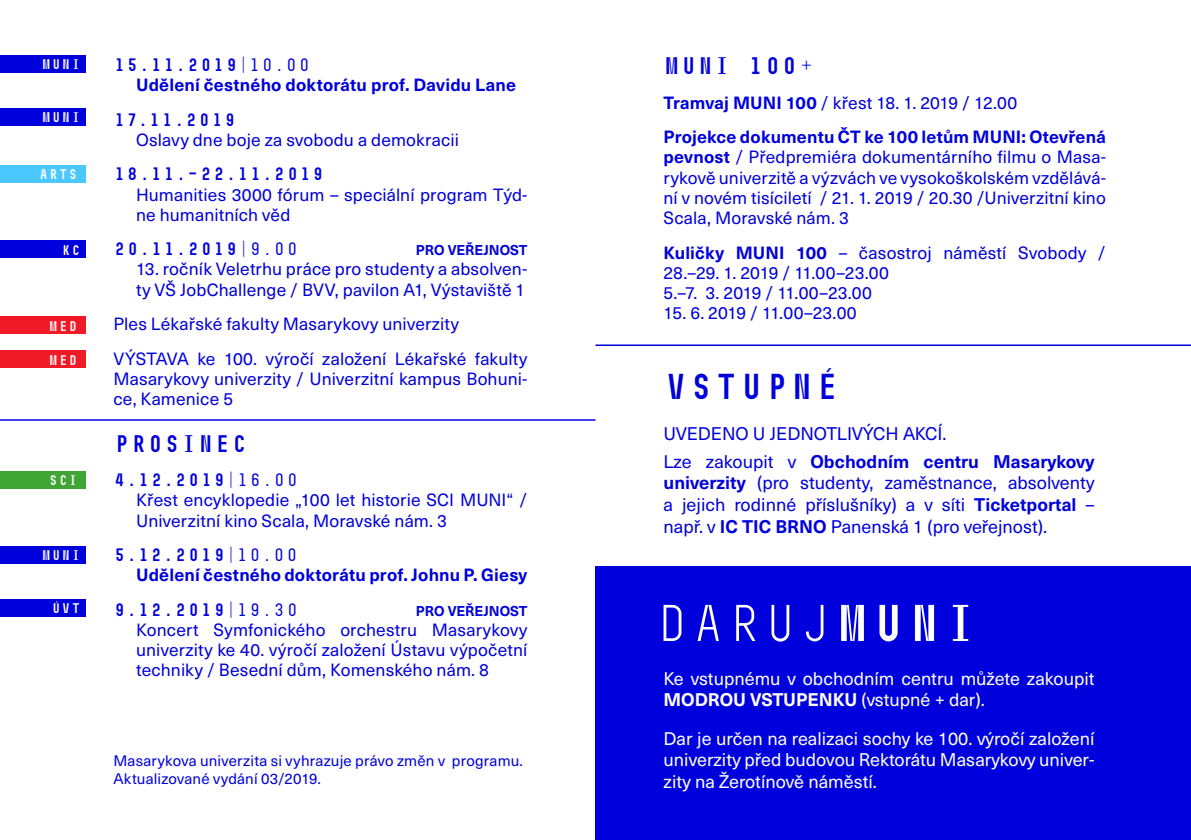
<style>
.page{position:relative;width:1191px;height:840px;background:#fff}
.page>*{position:absolute;margin:0;border:0;box-sizing:border-box;transform-origin:0 0}
.t1{font:700 36px "Muni";color:#0000dc}
.t2{font:700 24px "Muni";color:#0000dc}
.t3{font:18px/21.6px "Neue Haas Unica Pro";color:#0000dc}
.t4{font:18px/21.6px "Neue Haas Unica Pro";color:#fff}
.t5{font:700 18px "Muni";letter-spacing:.01em;color:#0000dc}
.t6{font:17.4px/20.2px "Neue Haas Unica Pro";letter-spacing:.005em;color:#0000dc}
.t7{font:700 17.4px/34.4px "Neue Haas Unica Pro";letter-spacing:.01em;color:#0000dc}
.t8{font:15px/18px "Neue Haas Unica Pro";letter-spacing:.015em;color:#0000dc}
.t9{font:700 14px "Muni";color:#fff}
.t10{font:700 14px "Neue Haas Unica Pro";color:#0000dc}
.s1{font-weight:500}
.s2{font-weight:400}
.s3{font-weight:700}
</style>
<div class="page">
<hr style="left:0;top:419px;width:595px;height:1px;background:#0000dc">
<hr style="left:595px;top:344px;width:596px;height:2px;background:#0000dc">
<div style="left:0;top:316px;width:85px;height:18px;background:#f01928"></div>
<div style="left:0;top:350px;width:85px;height:18px;background:#f01928"></div>
<div style="left:0;top:165px;width:85px;height:17px;background:#4bc8ff"></div>
<div style="left:0;top:471px;width:85px;height:17px;background:#3fa535"></div>
<div style="left:0;top:599px;width:85px;height:17px;background:#0000dc"></div>
<div style="left:0;top:240px;width:85px;height:18px;background:#0000dc"></div>
<div style="left:0;top:546px;width:85px;height:17px;background:#0000dc"></div>
<div style="left:0;top:108px;width:85px;height:17px;background:#0000dc"></div>
<div style="left:0;top:55px;width:85px;height:17px;background:#0000dc"></div>
<div style="left:595px;top:566px;width:596px;height:273px;background:#0000dc"></div>
<svg style="left:663px;top:604px;width:18px;height:36px"></svg>
<svg style="left:697px;top:604px;width:22px;height:36px"></svg>
<svg style="left:736px;top:604px;width:19px;height:36px"></svg>
<svg style="left:771px;top:604px;width:18px;height:37px"></svg>
<svg style="left:806px;top:604px;width:17px;height:37px"></svg>
<svg style="left:841px;top:604px;width:23px;height:36px"></svg>
<svg style="left:879px;top:604px;width:18px;height:37px"></svg>
<svg style="left:915px;top:604px;width:19px;height:36px"></svg>
<svg style="left:953px;top:604px;width:15px;height:36px"></svg>
<p class="t5" style="left:113px;top:55px;width:199px">15.11.2019|<span class="s1">10.00</span></p>
<p class="t7" style="left:136px;top:68px;width:381px">Udělení čestného doktorátu prof. Davidu Lane</p>
<p class="t5" style="left:113px;top:110px;width:125px">17.11.2019</p>
<p class="t6" style="left:136px;top:130px;width:324px">Oslavy dne boje za svobodu a demokracii</p>
<p class="t5" style="left:113px;top:164px;width:213px">18.11.–22.11.2019</p>
<p class="t6" style="left:136px;top:184px;width:393px">Humanities 3000 fórum – speciální program Týd&shy;ne humanitních věd</p>
<p class="t5" style="left:113px;top:239px;width:187px">20.11.2019|<span class="s1">9.00</span></p>
<p class="t10" style="left:416px;top:241px;width:113px">PRO VEŘEJNOST</p>
<p class="t6" style="left:136px;top:259px;width:393px">13. ročník Veletrhu práce pro studenty a absolven&shy;ty VŠ JobChallenge / BVV, pavilon A1, Výstaviště 1</p>
<p class="t6" style="left:113px;top:307px;width:415px;line-height:34.4px">Ples Lékařské fakulty Masarykovy univerzity<br>VÝSTAVA ke 100. výročí založení Lékařské fakulty</p>
<p class="t6" style="left:113px;top:368px;width:415px">Masarykovy univerzity / Univerzitní kampus Bohuni&shy;ce, Kamenice 5</p>
<h2 class="t2" style="left:113px;top:430px;width:136px">PROSINEC</h2>
<p class="t5" style="left:113px;top:470px;width:187px">4.12.2019|<span class="s1">16.00</span></p>
<p class="t6" style="left:136px;top:490px;width:393px">Křest encyklopedie „100 let historie SCI MUNI“ /<br>Univerzitní kino Scala, Moravské nám. 3</p>
<p class="t5" style="left:113px;top:544px;width:187px">5.12.2019|<span class="s1">10.00</span></p>
<p class="t7" style="left:136px;top:557px;width:393px">Udělení čestného doktorátu prof. Johnu P. Giesy</p>
<p class="t5" style="left:113px;top:599px;width:187px">9.12.2019|<span class="s1">19.30</span></p>
<p class="t10" style="left:416px;top:601px;width:113px">PRO VEŘEJNOST</p>
<p class="t6" style="left:136px;top:619px;width:393px;text-align:justify">Koncert Symfonického orchestru Masarykovy univerzity ke 40. výročí založení Ústavu výpočetní techniky / Besední dům, Komenského nám. 8</p>
<p class="t9" style="left:42px;top:56px;width:41px">MUNI</p>
<h2 class="t2" style="left:663px;top:53px;width:153px">MUNI 100+</h2>
<p class="t7" style="left:663px;top:86px;width:444px">Tramvaj MUNI 100 <span class="s2">/ křest 18. 1. 2019 / 12.00<br></span>Projekce dokumentu ČT ke 100 letům MUNI: Otevřená</p>
<p class="t6" style="left:663px;top:147px;width:444px;text-align:justify"><span class="s3">pevnost</span> / Předpremiéra dokumentárního filmu o Masa&shy;rykově univerzitě a výzvách ve vysokoškolském vzdělává&shy;ní v novém tisíciletí / 21. 1. 2019 / 20.30 /Univerzitní kino Scala, Moravské nám. 3</p>
<p class="t6" style="left:663px;top:242px;width:444px"><span class="s3">Kuličky MUNI 100</span> – časostroj náměstí Svobody /<br>28.–29. 1. 2019 / 11.00–23.00<br>5.–7. 3. 2019 / 11.00–23.00</p>
<p class="t6" style="left:663px;top:303px;width:195px">15. 6. 2019 / 11.00–23.00</p>
<p class="t9" style="left:42px;top:109px;width:41px">MUNI</p>
<p class="t9" style="left:39px;top:167px;width:41px">ARTS</p>
<p class="t9" style="left:61px;top:242px;width:21px">KC</p>
<p class="t9" style="left:49px;top:318px;width:31px">MED</p>
<p class="t9" style="left:49px;top:352px;width:31px">MED</p>
<h1 class="t1" style="left:663px;top:366px;width:178px">VSTUPNÉ</h1>
<p class="t3" style="left:663px;top:420px;width:432px;line-height:27.2px">UVEDENO U JEDNOTLIVÝCH AKCÍ.<br>Lze zakoupit v <span class="s3">Obchodním centru Masarykovy</span></p>
<p class="t3" style="left:663px;top:472px;width:432px;text-align:justify"><span class="s3">univerzity</span> (pro studenty, zaměstnance, absolventy a jejich rodinné příslušníky) a v síti <span class="s3">Ticketportal</span> – např. v <span class="s3">IC TIC BRNO</span> Panenská 1 (pro veřejnost).</p>
<p class="t9" style="left:49px;top:472px;width:31px">SCI</p>
<p class="t9" style="left:42px;top:547px;width:41px">MUNI</p>
<p class="t9" style="left:51px;top:600px;width:31px">ÚVT</p>
<p class="t4" style="left:663px;top:667px;width:432px">Ke vstupnému v obchodním centru můžete zakoupit<br><span class="s3">MODROU VSTUPENKU</span> (vstupné + dar).</p>
<p class="t4" style="left:663px;top:727px;width:432px;text-align:justify">Dar je určen na realizaci sochy ke 100. výročí založení univerzity před budovou Rektorátu Masarykovy univer&shy;zity na Žerotínově náměstí.</p>
<p class="t8" style="left:113px;top:751px;width:411px">Masarykova univerzita si vyhrazuje právo změn v programu.<br>Aktualizované vydání 03/2019.</p>
</div>
